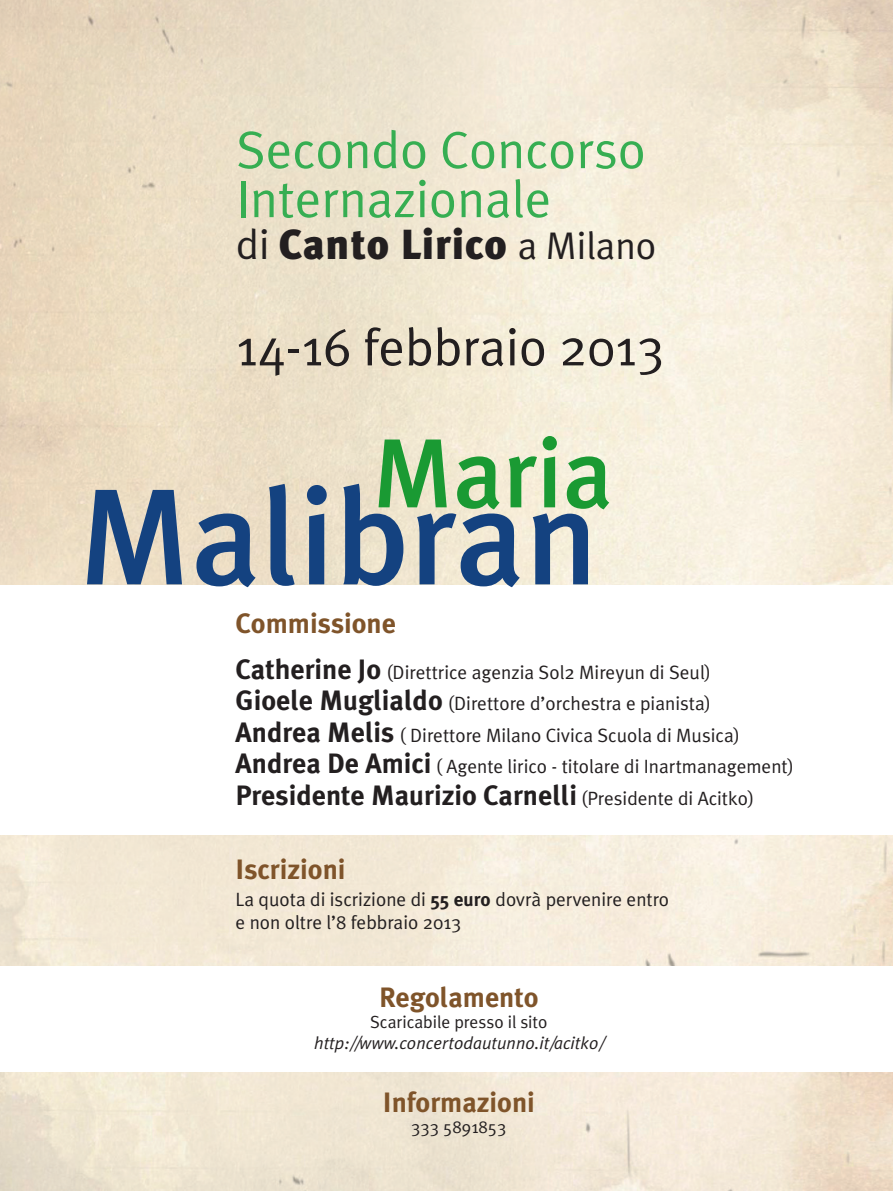
<style>
.page{position:relative;width:893px;height:1191px;background:#fff}
.page>*{position:absolute;margin:0;border:0;box-sizing:border-box;transform-origin:0 0}
.t1{font:500 136.5px "Meta Plus";color:#144280}
.t2{font:500 98px "Meta Plus";color:#1a9a33}
.t3{font:52.5px "Meta Plus Normal";color:#36ae52}
.t4{font:52.5px "Meta Plus Normal";color:#231f20}
.t5{font:900 42px "Meta Plus";letter-spacing:.02em;color:#231f20}
.t6{font:700 28px "Meta Plus";color:#231f20}
.t7{font:700 28px "Meta Plus";color:#7f542a}
.t8{font:19.25px/23.1px "Meta Plus Normal";color:#231f20}
.t9{font:italic 17.5px "Meta Plus Normal";color:#231f20}
.t10{font:17.5px "Meta Plus Normal";color:#231f20}
.s1{font-family:"Meta Plus Normal";font-weight:400}
.s2{font-family:"Meta Plus Normal";font-weight:400;font-size:38.5px}
.s3{font-family:"Meta Plus";font-weight:700;font-size:28px}
.s4{font-family:"Meta Plus Normal";font-weight:400;font-size:19.25px}
.s5{font-family:"Meta Plus";font-weight:700}
</style>
<div class="page">
<p class="t3" style="left:236px;top:120px;width:411px">Secondo Concorso</p>
<p class="t3" style="left:236px;top:169px;width:317px">Internazionale</p>
<p class="t5" style="left:236px;top:220px;width:422px"><span class="s1">di</span> Canto Lirico <span class="s2">a Milano</span></p>
<p class="t4" style="left:236px;top:317px;width:430px">14-16 febbraio 2013</p>
<p class="t2" style="left:372px;top:416px;width:242px">Maria</p>
<p class="t1" style="left:78px;top:458px;width:521px">Malibran</p>
<p class="t7" style="left:236px;top:607px;width:162px">Commissione</p>
<p class="t8" style="left:236px;top:660px;width:477px"><span class="s3">Catherine Jo</span> (Direttrice agenzia Sol2 Mireyun di Seul)</p>
<p class="t8" style="left:236px;top:692px;width:477px"><span class="s3">Gioele Muglialdo</span> (Direttore d’orchestra e pianista)</p>
<p class="t8" style="left:236px;top:723px;width:506px"><span class="s3">Andrea Melis</span> ( Direttore Milano Civica Scuola di Musica)</p>
<p class="t8" style="left:236px;top:755px;width:560px"><span class="s3">Andrea De Amici</span> ( Agente lirico - titolare di Inartmanagement)</p>
<p class="t6" style="left:236px;top:779px;width:520px">Presidente Maurizio Carnelli <span class="s4">(Presidente di Acitko)</span></p>
<p class="t7" style="left:236px;top:853px;width:111px">Iscrizioni</p>
<p class="t8" style="left:236px;top:888px;width:435px">La quota di iscrizione di <span class="s5">55 euro</span> dovrà pervenire entro e non oltre l’8 febbraio 2013</p>
<p class="t7" style="left:379px;top:981px;width:161px">Regolamento</p>
<p class="t10" style="left:370px;top:1011px;width:179px">Scaricabile presso il sito</p>
<p class="t9" style="left:314px;top:1032px;width:291px">http://www.concertodautunno.it/acitko/</p>
<p class="t7" style="left:383px;top:1086px;width:153px">Informazioni</p>
<p class="t10" style="left:411px;top:1116px;width:97px">333 5891853</p>
</div>
